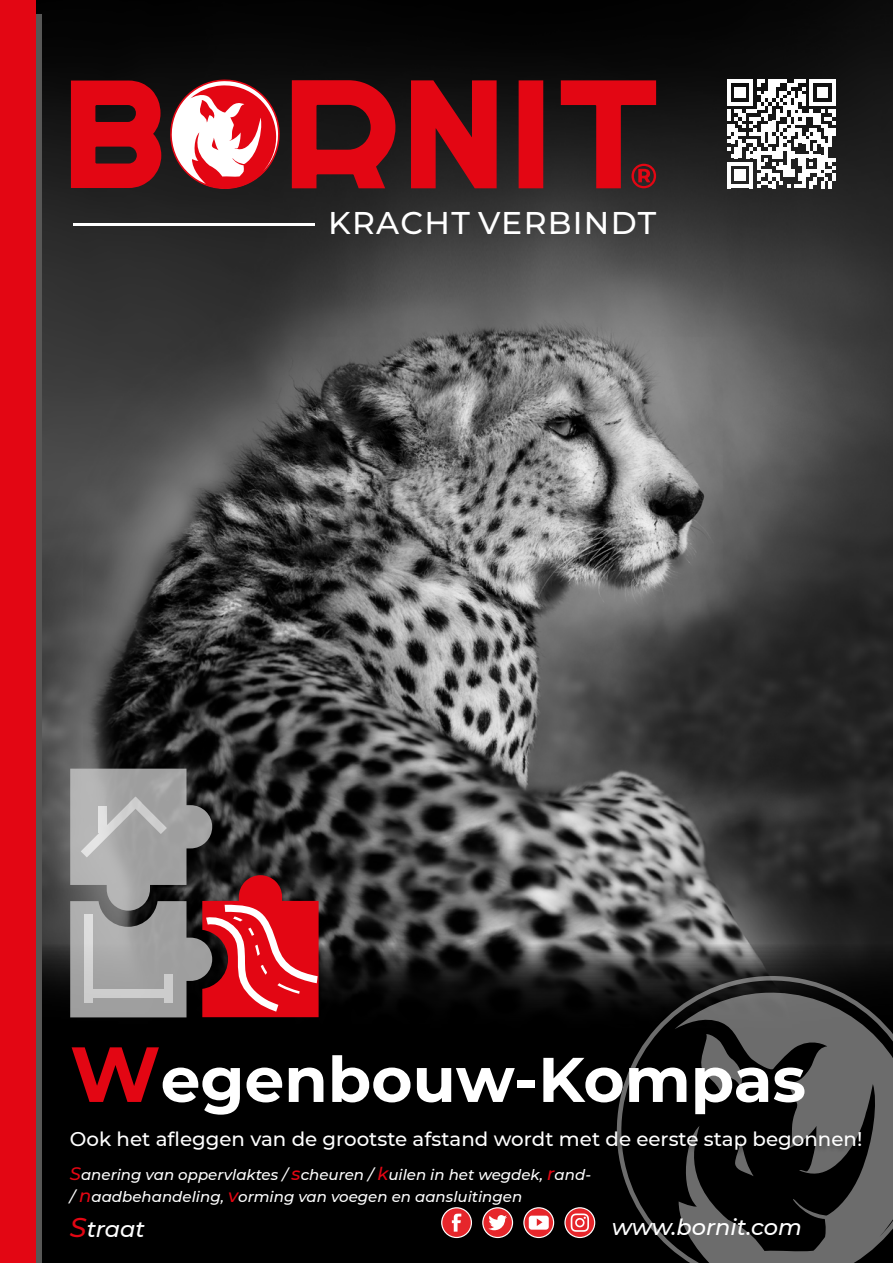
<style>
.page{position:relative;width:893px;height:1263px;background:#fff}
.page>*{position:absolute;margin:0;border:0;box-sizing:border-box;transform-origin:0 0}
.t1{font:700 78px "Montserrat";color:#e30613}
.t2{font:700 63px "Montserrat";color:#fff}
.t3{font:500 31.5px "Montserrat";letter-spacing:.04em;color:#fff}
.t4{font:italic 500 22.5px "Montserrat";color:#fff}
.t5{font:500 19.8px "Montserrat";color:#fff}
.t6{font:italic 500 15px/21.6px "Montserrat";color:#fff}
.s1{font-size:18px;color:#e30613}
.s2{font-size:27px;color:#e30613}
</style>
<div class="page">
<img style="left:36px;top:0;width:857px;height:944px">
<div style="left:0;top:944px;width:893px;height:319px;background:#000"></div>
<svg style="left:615px;top:974px;width:278px;height:289px"></svg>
<div style="left:442px;top:1208px;width:29px;height:29px;background:#e6262b;border-radius:50%"></div>
<div style="left:441px;top:1207px;width:31px;height:31px;border:1px solid #fff;border-radius:50%"></div>
<svg style="left:452px;top:1213px;width:9px;height:18px"></svg>
<svg style="left:565px;top:1208px;width:30px;height:29px"></svg>
<div style="left:564px;top:1207px;width:31px;height:31px;border:1px solid #fff;border-radius:50%"></div>
<svg style="left:571px;top:1213px;width:18px;height:19px"></svg>
<div style="left:483px;top:1208px;width:29px;height:29px;background:#e6262b;border-radius:50%"></div>
<div style="left:482px;top:1207px;width:31px;height:31px;border:1px solid #fff;border-radius:50%"></div>
<svg style="left:488px;top:1215px;width:19px;height:15px"></svg>
<svg style="left:524px;top:1208px;width:30px;height:29px"></svg>
<div style="left:523px;top:1207px;width:31px;height:31px;border:1px solid #fff;border-radius:50%"></div>
<svg style="left:529px;top:1215px;width:20px;height:14px"></svg>
<div style="left:0;top:15px;width:42px;height:1248px;background:#575756"></div>
<div style="left:0;top:0;width:36px;height:1263px;background:#e30613"></div>
<svg style="left:70px;top:769px;width:249px;height:248px"></svg>
<svg style="left:727px;top:80px;width:108px;height:108px"></svg>
<div style="left:70px;top:1130px;width:797px;height:26px;background:#000"></div>
<svg style="left:169px;top:79px;width:111px;height:111px"></svg>
<svg style="left:71px;top:80px;width:585px;height:108px;fill:#e30613"></svg>
<svg style="left:631px;top:164px;width:25px;height:24px"></svg>
<hr style="left:73px;top:223px;width:242px;height:3px;background:#fff">
<h3 class="t3" style="left:328px;top:204px;width:329px">KRACHT VERBINDT</h3>
<h1 class="t1" style="left:70px;top:1018px;width:92px">W</h1>
<h3 class="t5" style="left:70px;top:1125px;width:794px">Ook het afleggen van de grootste afstand wordt met de eerste stap begonnen!</h3>
<h2 class="t2" style="left:161px;top:1034px;width:647px">egenbouw-Kompas</h2>
<p class="t6" style="left:70px;top:1164px;width:523px"><span class="s1">S</span>anering van oppervlaktes / <span class="s1">s</span>cheuren / <span class="s1">k</span>uilen in het wegdek, <span class="s1">r</span>and-/ <span class="s1">n</span>aadbehandeling, <span class="s1">v</span>orming van voegen en aansluitingen</p>
<h3 class="t4" style="left:70px;top:1213px;width:77px"><span class="s2">S</span>traat</h3>
<h3 class="t4" style="left:612px;top:1211px;width:192px">www.bornit.com</h3>
</div>
